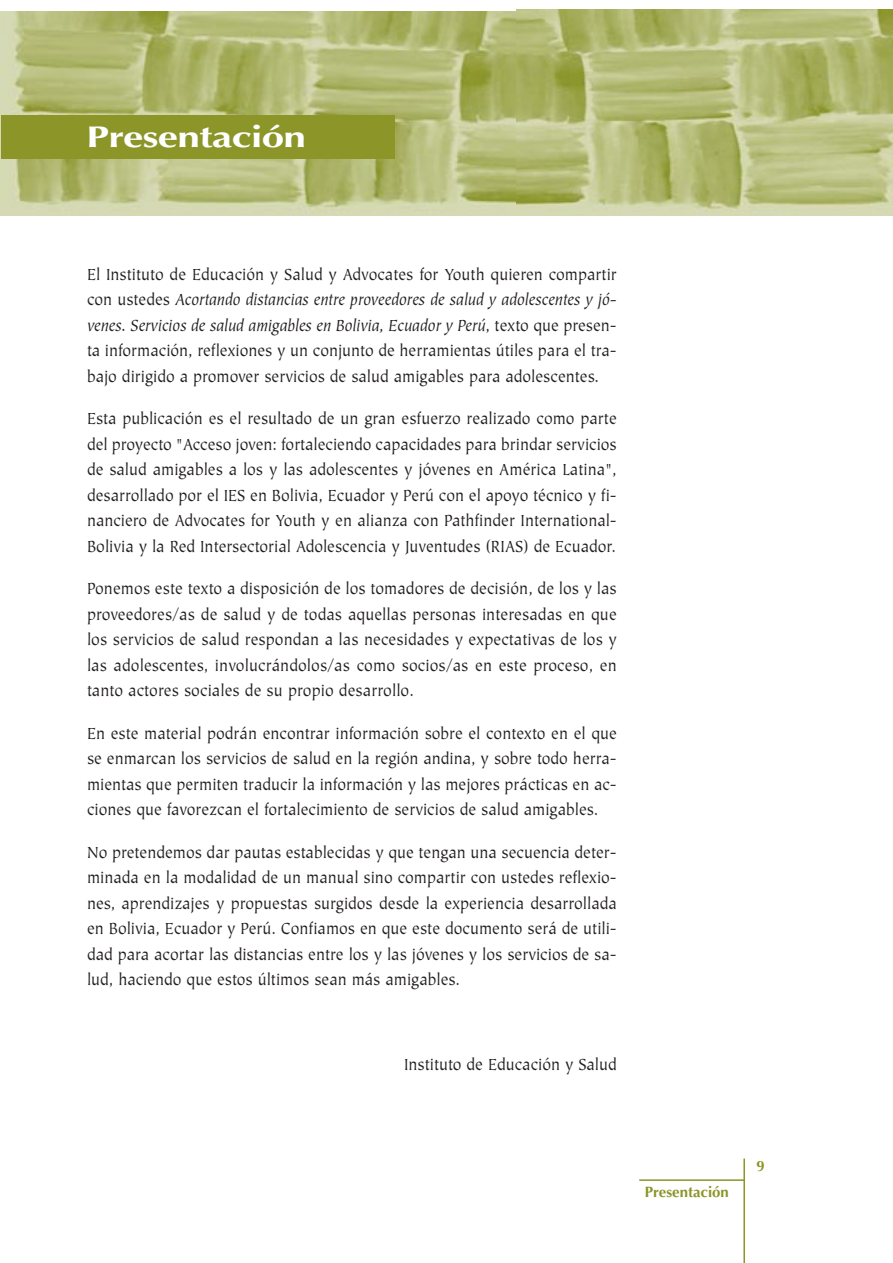
<style>
.page{position:relative;width:893px;height:1263px;background:#fff}
.page>*{position:absolute;margin:0;border:0;box-sizing:border-box;transform-origin:0 0}
.t1{font:700 30px "Optima";letter-spacing:-.015em;color:#fff;scale:1.35 1}
.t2{font:18px/25.5px "Tiepolo";color:#231f20;text-align:justify;scale:.9 1}
.t3{font:700 15px "Optima";color:#8b9528}
.s1{font-style:italic}
</style>
<div class="page">
<hr style="left:743px;top:1159px;width:2px;height:104px;background:#8b9528">
<hr style="left:639px;top:1179px;width:106px;height:2px;background:#8b9528">
<img style="left:1px;top:11px;width:515px;height:204px">
<img style="left:516px;top:10px;width:376px;height:205px">
<div style="left:1px;top:115px;width:393px;height:44px;background:#8b9528"></div>
<h1 class="t1" style="left:87px;top:124px;width:164px">Presentación</h1>
<p class="t2" style="left:87px;top:263px;width:590px">El Instituto de Educación y Salud y Advocates for Youth quieren compartir con ustedes <span class="s1">Acortando distancias entre proveedores de salud y adolescentes y jó&shy;venes. Servicios de salud amigables en Bolivia, Ecuador y Perú</span>, texto que presen&shy;ta información, reflexiones y un conjunto de herramientas útiles para el tra&shy;bajo dirigido a promover servicios de salud amigables para adolescentes.</p>
<p class="t2" style="left:87px;top:407px;width:590px">Esta publicación es el resultado de un gran esfuerzo realizado como parte del proyecto "Acceso joven: fortaleciendo capacidades para brindar servicios de salud amigables a los y las adolescentes y jóvenes en América Latina", desarrollado por el IES en Bolivia, Ecuador y Perú con el apoyo técnico y fi&shy;nanciero de Advocates for Youth y en alianza con Pathfinder International-Bolivia y la Red Intersectorial Adolescencia y Juventudes (RIAS) de Ecuador.</p>
<p class="t2" style="left:87px;top:577px;width:590px">Ponemos este texto a disposición de los tomadores de decisión, de los y las proveedores/as de salud y de todas aquellas personas interesadas en que los servicios de salud respondan a las necesidades y expectativas de los y las adolescentes, involucrándolos/as como socios/as en este proceso, en tanto actores sociales de su propio desarrollo.</p>
<p class="t2" style="left:87px;top:722px;width:590px">En este material podrán encontrar información sobre el contexto en el que se enmarcan los servicios de salud en la región andina, y sobre todo herra&shy;mientas que permiten traducir la información y las mejores prácticas en ac&shy;ciones que favorezcan el fortalecimiento de servicios de salud amigables.</p>
<p class="t2" style="left:87px;top:841px;width:590px">No pretendemos dar pautas establecidas y que tengan una secuencia deter&shy;minada en la modalidad de un manual sino compartir con ustedes reflexio&shy;nes, aprendizajes y propuestas surgidos desde la experiencia desarrollada en Bolivia, Ecuador y Perú. Confiamos en que este documento será de utili&shy;dad para acortar las distancias entre los y las jóvenes y los servicios de sa&shy;lud, haciendo que estos últimos sean más amigables.</p>
<p class="t2" style="left:404px;top:1053px;width:238px">Instituto de Educación y Salud</p>
<p class="t3" style="left:645px;top:1186px;width:85px">Presentación</p>
<p class="t3" style="left:756px;top:1160px;width:10px">9</p>
</div>
